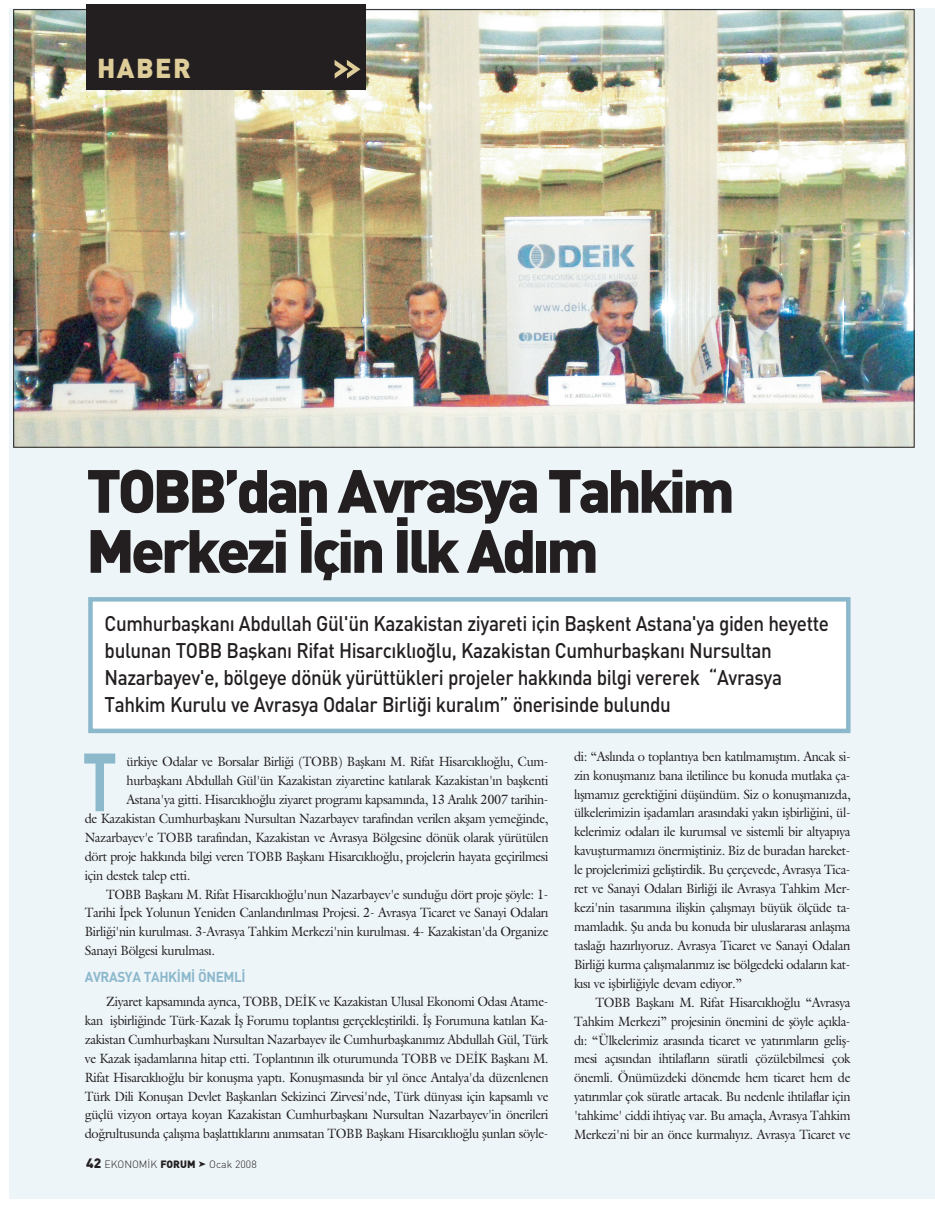
<style>
.page{position:relative;width:935px;height:1211px;background:#fff}
.page>*{position:absolute;margin:0;border:0;box-sizing:border-box;transform-origin:0 0}
.t1{font:81px "DINT Bold";color:#8cb8cc;scale:.75 1}
.t2{font:60px/60px "DINT Black";letter-spacing:-.06em;color:#231f20}
.t3{font:27px "DINT Black";letter-spacing:.055em;color:#decd99}
.t4{font:21px/27px "DINT Medium";letter-spacing:-.02em;color:#231f20;scale:.9 1}
.t5{font:14.25px "DINT Bold";letter-spacing:-.025em;color:#8cb8cc;scale:.95 1}
.t6{font:13.5px/18.9px "Galliard Turk";letter-spacing:-.03em;color:#231f20;text-align:justify;scale:.95 1}
.t7{font:10.5px "DINT Light";color:#231f20}
.s1{font-family:"DINT Black";font-size:13.5px}
.s2{font-family:"DINT Black"}
</style>
<div class="page">
<div style="left:10px;top:8px;width:924px;height:1190px;background:#eef5f8"></div>
<img style="left:15px;top:11px;width:897px;height:434px">
<div style="left:86px;top:5px;width:279px;height:85px;background:#231f20"></div>
<svg style="left:334px;top:60px;width:26px;height:19px"></svg>
<div style="left:90px;top:599px;width:758px;height:132px;background:#fff"></div>
<div style="left:88px;top:597px;width:762px;height:136px;border:4px solid #8cb8cc"></div>
<h3 class="t3" style="left:97px;top:59px;width:95px">HABER</h3>
<h2 class="t2" style="left:86px;top:467px;width:650px">TOBB’dan Avrasya Tahkim<br>Merkezi ‹çin ‹lk Ad›m</h2>
<p class="t4" style="left:105px;top:612px;width:806px">Cumhurbaflkan› Abdullah Gül'ün Kazakistan ziyareti için Baflkent Astana'ya giden heyette bulunan TOBB Baflkan› Rifat Hisarc›kl›o¤lu, Kazakistan Cumhurbaflkan› Nursultan Nazarbayev'e, bölgeye dönük yürüttükleri projeler hakk›nda bilgi vererek “Avrasya Tahkim Kurulu ve Avrasya Odalar Birli¤i kural›m” önerisinde bulundu</p>
<h1 class="t1" style="left:82px;top:753px;width:48px">T</h1>
<p class="t6" style="left:574px;top:748px;width:292px">di: “Asl›nda o toplant›ya ben kat›lmam›flt›m. Ancak si&shy;zin konuflman›z bana iletilince bu konuda mutlaka ça&shy;l›flmam›z gerekti¤ini düflündüm. Siz o konuflman›zda, ülkelerimizin ifladamlar› aras›ndaki yak›n iflbirli¤ini, ül&shy;kelerimiz odalar› ile kurumsal ve sistemli bir altyap›ya kavuflturmam›z› önermifltiniz. Biz de buradan hareket&shy;le projelerimizi gelifltirdik. Bu çerçevede, Avrasya Tica&shy;ret ve Sanayi Odalar› Birli¤i ile Avrasya Tahkim Mer&shy;kezi'nin tasar›m›na iliflkin çal›flmay› büyük ölçüde ta&shy;mamlad›k. fiu anda bu konuda bir uluslararas› anlaflma tasla¤› haz›rl›yoruz. Avrasya Ticaret ve Sanayi Odalar› Birli¤i kurma çal›flmalar›m›z ise bölgedeki odalar›n kat&shy;k›s› ve iflbirli¤iyle devam ediyor.”</p>
<p class="t6" style="left:574px;top:994px;width:292px;text-indent:21px">TOBB Baflkan› M. Rifat Hisarc›kl›o¤lu “Avrasya Tahkim Merkezi” projesinin önemini de flöyle aç›kla&shy;d›: “Ülkelerimiz aras›nda ticaret ve yat›r›mlar›n gelifl&shy;mesi aç›s›ndan ihtilaflar›n süratli çözülebilmesi çok önemli. Önümüzdeki dönemde hem ticaret hem de yat›r›mlar çok süratle artacak. Bu nedenle ihtilaflar için 'tahkime' ciddi ihtiyaç var. Bu amaçla, Avrasya Tahkim Merkezi'ni bir an önce kurmal›y›z. Avrasya Ticaret ve</p>
<p class="t6" style="left:127px;top:753px;width:445px">ürkiye Odalar ve Borsalar Birli¤i (TOBB) Baflkan› M. Rifat Hisarc›kl›o¤lu, Cum-</p>
<p class="t6" style="left:127px;top:772px;width:445px">hurbaflkan› Abdullah Gül'ün Kazakistan ziyaretine kat›larak Kazakistan'›n baflkenti</p>
<p class="t6" style="left:127px;top:791px;width:445px">Astana'ya gitti. Hisarc›kl›o¤lu ziyaret program› kapsam›nda, 13 Aral›k 2007 tarihin-</p>
<p class="t6" style="left:85px;top:810px;width:489px">de Kazakistan Cumhurbaflkan› Nursultan Nazarbayev taraf›ndan verilen akflam yeme¤inde,</p>
<p class="t6" style="left:85px;top:829px;width:489px">Nazarbayev'e TOBB taraf›ndan, Kazakistan ve Avrasya Bölgesine dönük olarak yürütülen</p>
<p class="t6" style="left:85px;top:848px;width:489px">dört proje hakk›nda bilgi veren TOBB Baflkan› Hisarc›kl›o¤lu, projelerin hayata geçirilmesi</p>
<p class="t6" style="left:85px;top:867px;width:113px">için destek talep etti.</p>
<p class="t6" style="left:106px;top:886px;width:467px">TOBB Baflkan› M. Rifat Hisarc›kl›o¤lu'nun Nazarbayev'e sundu¤u dört proje flöyle: 1-</p>
<p class="t6" style="left:85px;top:904px;width:489px">Tarihi ‹pek Yolunun Yeniden Canland›r›lmas› Projesi. 2- Avrasya Ticaret ve Sanayi Odalar›</p>
<p class="t6" style="left:85px;top:923px;width:489px">Birli¤i'nin kurulmas›. 3-Avrasya Tahkim Merkezi'nin kurulmas›. 4- Kazakistan'da Organize</p>
<p class="t6" style="left:85px;top:942px;width:138px">Sanayi Bölgesi kurulmas›.</p>
<p class="t5" style="left:85px;top:971px;width:171px">AVRASYA TAHK‹M‹ ÖNEML‹</p>
<p class="t6" style="left:85px;top:993px;width:489px;text-indent:21px">Ziyaret kapsam›nda ayr›ca, TOBB, DE‹K ve Kazakistan Ulusal Ekonomi Odas› Atame&shy;kan iflbirli¤inde Türk-Kazak ‹fl Forumu toplant›s› gerçeklefltirildi. ‹fl Forumuna kat›lan Ka&shy;zakistan Cumhurbaflkan› Nursultan Nazarbayev ile Cumhurbaflkan›m›z Abdullah Gül, Türk ve Kazak ifladamlar›na hitap etti. Toplant›n›n ilk oturumunda TOBB ve DE‹K Baflkan› M.<br>Rifat Hisarc›kl›o¤lu bir konuflma yapt›. Konuflmas›nda bir y›l önce Antalya'da düzenlenen Türk Dili Konuflan Devlet Baflkanlar› Sekizinci Zirvesi'nde, Türk dünyas› için kapsaml› ve güçlü vizyon ortaya koyan Kazakistan Cumhurbaflkan› Nursultan Nazarbayev'in önerileri do¤rultusunda çal›flma bafllatt›klar›n› an›msatan TOBB Baflkan› Hisarc›kl›o¤lu flunlar› söyle-</p>
<p class="t7" style="left:86px;top:1160px;width:111px"><span class="s1">42</span> EKONOM‹K <span class="s2">FORUM</span></p>
<p class="t7" style="left:209px;top:1160px;width:49px">Ocak 2008</p>
</div>
